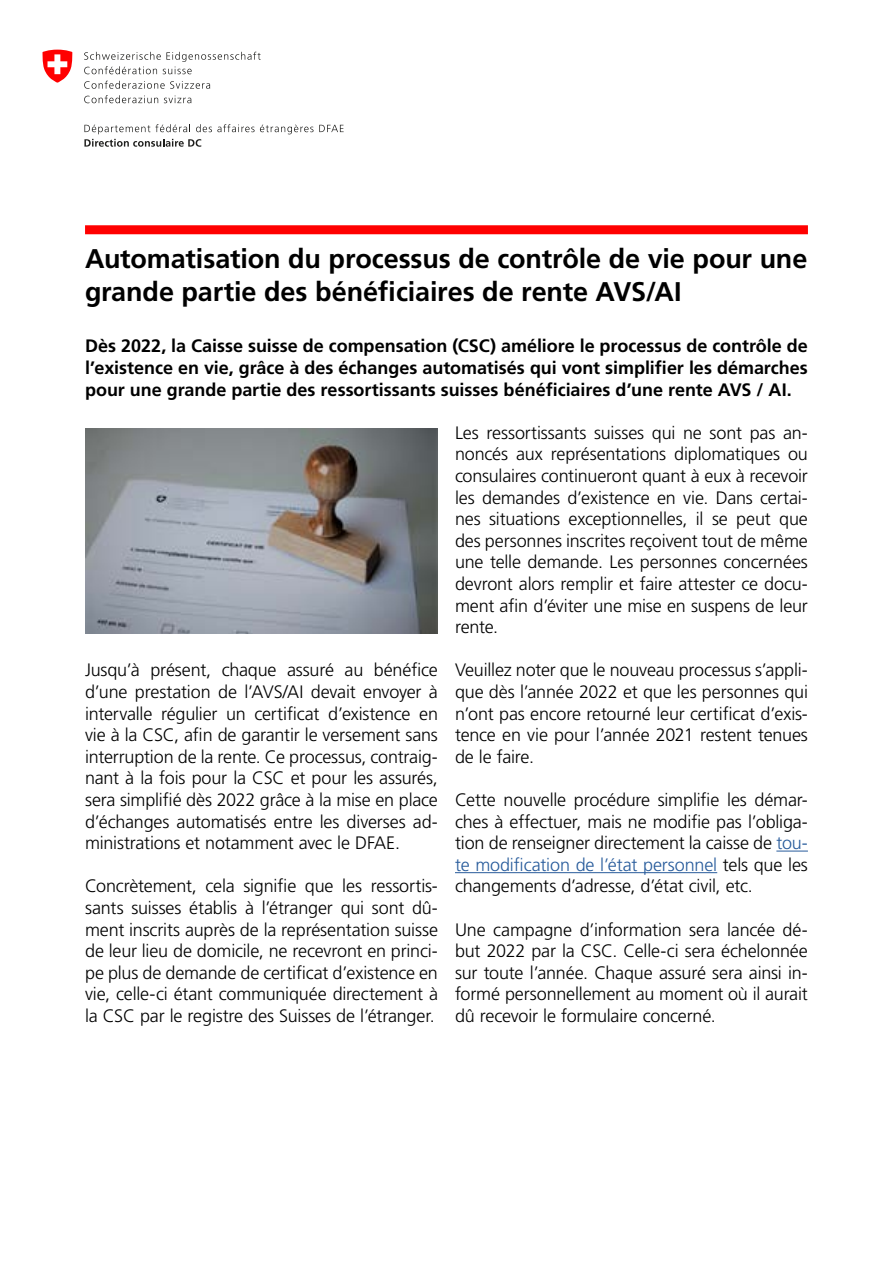
<style>
.page{position:relative;width:893px;height:1263px;background:#fff}
.page>*{position:absolute;margin:0;border:0;box-sizing:border-box;transform-origin:0 0}
.t1{font:700 27px/32.4px "Frutiger LT Pro";letter-spacing:-.005em;color:#000}
.t2{font:300 18px/21.6px "Frutiger LT Pro";letter-spacing:-.01em;color:#000;text-align:justify}
.t3{font:700 18px/21.6px "Frutiger LT Pro";color:#000;text-align:justify}
.s1{color:#275b9b}
</style>
<div class="page">
<div style="left:85px;top:225px;width:723px;height:9px;background:#f00"></div>
<hr style="left:776px;top:851px;width:32px;height:1px;background:#275b9b">
<hr style="left:455px;top:872px;width:262px;height:1px;background:#275b9b">
<svg style="left:84px;top:52px;width:177px;height:22px"></svg>
<svg style="left:84px;top:81px;width:126px;height:8px"></svg>
<svg style="left:84px;top:95px;width:74px;height:8px"></svg>
<svg style="left:164px;top:95px;width:27px;height:8px"></svg>
<svg style="left:84px;top:124px;width:260px;height:23px"></svg>
<svg style="left:43px;top:50px;width:30px;height:33px"></svg>
<img style="left:85px;top:429px;width:353px;height:204px">
<h1 class="t1" style="left:85px;top:243px;width:724px">Automatisation du processus de contrôle de vie pour une grande partie des bénéficiaires de rente AVS/AI</h1>
<p class="t3" style="left:85px;top:335px;width:724px">Dès 2022, la Caisse suisse de compensation (CSC) améliore le processus de contrôle de l’existence en vie, grâce à des échanges automatisés qui vont simplifier les démarches pour une grande partie des ressortissants suisses bénéficiaires d’une rente AVS / AI.</p>
<p class="t2" style="left:85px;top:659px;width:354px">Jusqu’à présent, chaque assuré au bénéfice d’une prestation de l’AVS/AI devait envoyer à intervalle régulier un certificat d’existence en vie à la CSC, afin de garantir le versement sans interruption de la rente. Ce processus, contraig&shy;nant à la fois pour la CSC et pour les assurés, sera simplifié dès 2022 grâce à la mise en place d’échanges automatisés entre les diverses ad&shy;ministrations et notamment avec le DFAE.</p>
<p class="t2" style="left:85px;top:875px;width:354px">Concrètement, cela signifie que les ressortis&shy;sants suisses établis à l’étranger qui sont dû&shy;ment inscrits auprès de la représentation suisse de leur lieu de domicile, ne recevront en princi&shy;pe plus de demande de certificat d’existence en vie, celle-ci étant communiquée directement à la CSC par le registre des Suisses de l’étranger.</p>
<p class="t2" style="left:455px;top:422px;width:354px">Les ressortissants suisses qui ne sont pas an&shy;noncés aux représentations diplomatiques ou consulaires continueront quant à eux à recevoir les demandes d’existence en vie. Dans certai&shy;nes situations exceptionnelles, il se peut que des personnes inscrites reçoivent tout de même une telle demande. Les personnes concernées devront alors remplir et faire attester ce docu&shy;ment afin d’éviter une mise en suspens de leur rente.</p>
<p class="t2" style="left:455px;top:659px;width:354px">Veuillez noter que le nouveau processus s’appli&shy;que dès l’année 2022 et que les personnes qui n’ont pas encore retourné leur certificat d’exis&shy;tence en vie pour l’année 2021 restent tenues de le faire.</p>
<p class="t2" style="left:455px;top:789px;width:354px">Cette nouvelle procédure simplifie les démar&shy;ches à effectuer, mais ne modifie pas l’obliga&shy;tion de renseigner directement la caisse de <span class="s1">tou&shy;te modification de l’état personnel</span> tels que les changements d’adresse, d’état civil, etc.</p>
<p class="t2" style="left:455px;top:919px;width:354px">Une campagne d’information sera lancée dé&shy;but 2022 par la CSC. Celle-ci sera échelonnée sur toute l’année. Chaque assuré sera ainsi in&shy;formé personnellement au moment où il aurait dû recevoir le formulaire concerné.</p>
</div>
